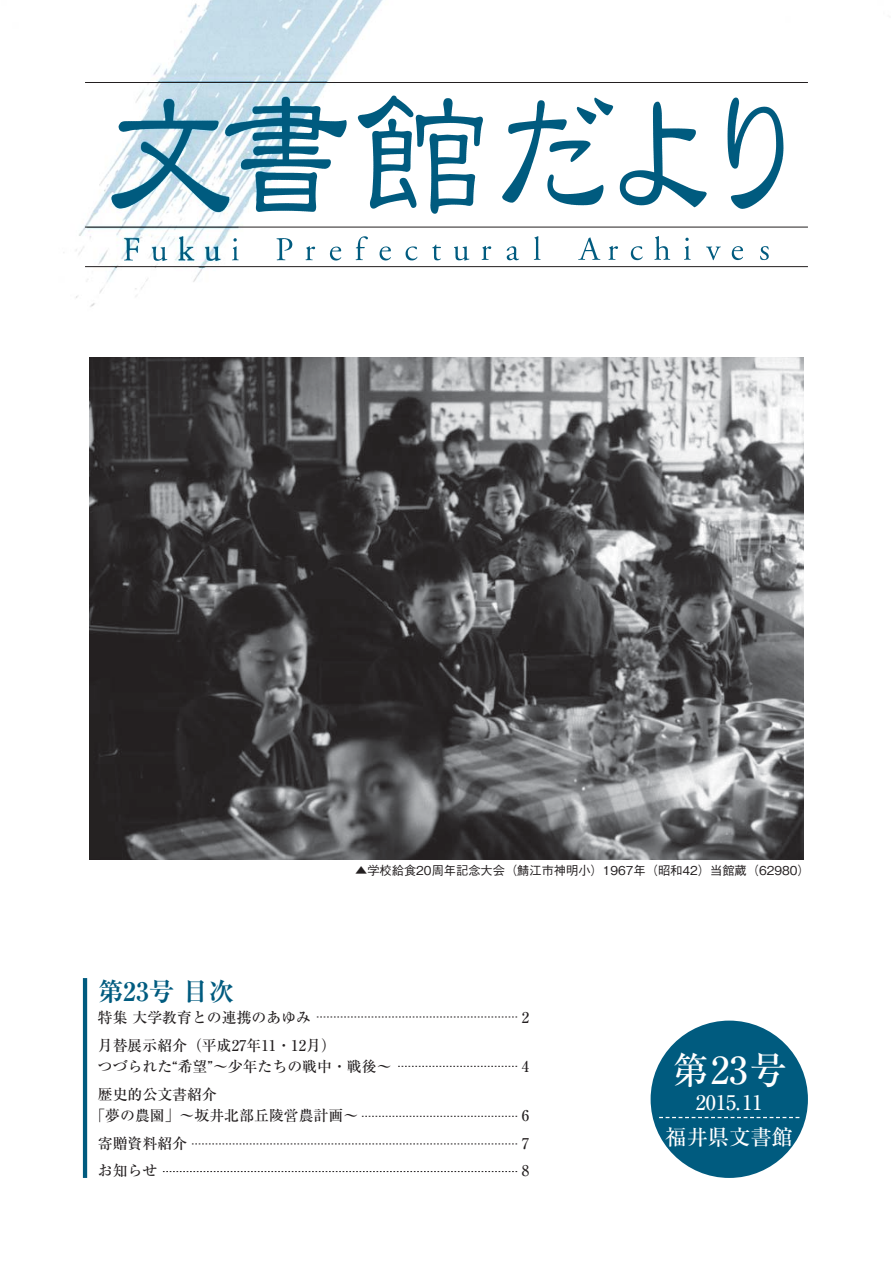
<style>
.page{position:relative;width:893px;height:1263px;background:#fff}
.page>*{position:absolute;margin:0;border:0;box-sizing:border-box;transform-origin:0 0}
.t1{font:37.2px "Ryumin Pr 6 Medium 90 pv RKSJ H";color:#fff}
.t2{font:25.5px "Ryumin Pr 6 Bold 90 pv RKSJ H";color:#005b7f}
.t3{font:21.3px "Ryumin Pr 6 Medium 90 pv RKSJ H";color:#fff}
.t4{font:20.25px "Ryumin Pr 6 Medium 90 pv RKSJ H";color:#fff}
.t5{font:14.85px/21.3px "Ryumin Pr 6 Medium 90 pv RKSJ H";color:#231f20}
.t6{font:12.15px "Gothic BBB Pr 6 Medium 90 pv RKSJ H";color:#231f20}
</style>
<div class="page">
<div style="left:651px;top:1020px;width:157px;height:158px;background:#005b7f;border-radius:50%"></div>
<svg style="left:659px;top:1117px;width:140px;height:1px"></svg>
<hr style="left:83px;top:978px;width:4px;height:200px;background:#005b7f">
<svg style="left:398px;top:1066px;width:119px;height:1px"></svg>
<svg style="left:317px;top:1017px;width:200px;height:1px"></svg>
<svg style="left:362px;top:1116px;width:155px;height:1px"></svg>
<svg style="left:192px;top:1144px;width:325px;height:1px"></svg>
<svg style="left:163px;top:1171px;width:354px;height:1px"></svg>
<img style="left:89px;top:357px;width:715px;height:502px">
<img style="left:63px;top:0;width:745px;height:307px">
<img style="left:105px;top:93px;width:684px;height:178px">
<hr style="left:85px;top:82px;width:723px;height:1px;background:#231f20">
<hr style="left:85px;top:227px;width:723px;height:1px;background:#231f20">
<hr style="left:85px;top:266px;width:723px;height:1px;background:#231f20">
<p class="t6" style="left:355px;top:865px;width:456px">▲学校給食20周年記念大会（鯖江市神明小）1967年（昭和42）当館蔵（62980）</p>
<h2 class="t2" style="left:98px;top:981px;width:138px">第23号 目次</h2>
<p class="t5" style="left:98px;top:1009px;width:215px">特集 大学教育との連携のあゆみ</p>
<p class="t5" style="left:522px;top:1009px;width:9px">2</p>
<p class="t5" style="left:98px;top:1036px;width:295px">月替展示紹介（平成27年11・12月）<br>つづられた“希望”～少年たちの戦中・戦後～</p>
<p class="t5" style="left:522px;top:1058px;width:9px">4</p>
<p class="t5" style="left:90px;top:1085px;width:269px;text-indent:7px">歴史的公文書紹介<br>「夢の農園」～坂井北部丘陵営農計画～</p>
<p class="t5" style="left:522px;top:1107px;width:9px">6</p>
<p class="t5" style="left:98px;top:1134px;width:91px">寄贈資料紹介</p>
<p class="t5" style="left:522px;top:1134px;width:9px">7</p>
<p class="t5" style="left:98px;top:1162px;width:61px">お知らせ</p>
<p class="t5" style="left:522px;top:1162px;width:9px">8</p>
<h1 class="t1" style="left:672px;top:1056px;width:117px">第23号</h1>
<h3 class="t4" style="left:696px;top:1095px;width:68px">2015.11</h3>
<h3 class="t3" style="left:665px;top:1129px;width:129px">福井県文書館</h3>
</div>
